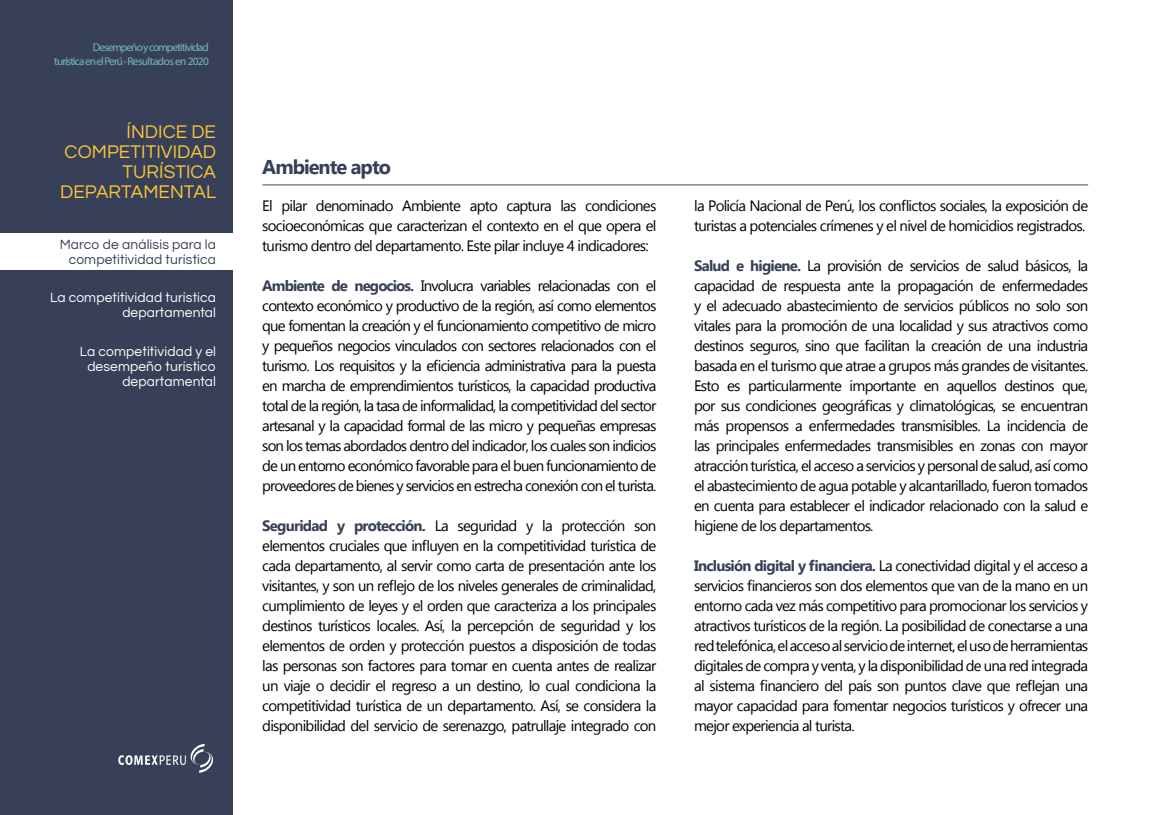
<style>
.page{position:relative;width:1152px;height:815px;background:#fff}
.page>*{position:absolute;margin:0;border:0;box-sizing:border-box;transform-origin:0 0}
.t1{font:700 20px "Gadugi";letter-spacing:-.05em;color:#374058}
.t2{font:18.75px/20px "Questrial";letter-spacing:.005em;color:#ffc938;text-align:right}
.t3{font:15px/20px "Gadugi";letter-spacing:-.05em;color:#000;text-align:justify}
.t4{font:13.75px/15px "Questrial";letter-spacing:.01em;color:#fff;text-align:right}
.t5{font:13.75px/15px "Questrial";letter-spacing:.01em;color:#374058;text-align:right}
.t6{font:11.25px/13.8px "Myriad Pro";letter-spacing:-.08em;color:#75b6bf;text-align:right}
.s1{font-weight:700;color:#374058}
</style>
<div class="page">
<div style="left:0;top:0;width:232px;height:815px;background:#374058"></div>
<svg style="left:118px;top:744px;width:95px;height:29px"></svg>
<div style="left:0;top:234px;width:243px;height:36px;background:#fff"></div>
<hr style="left:262px;top:184px;width:826px;height:2px;background:#706f6f">
<p class="t6" style="left:54px;top:41px;width:156px">Desempeño y competitividad<br>turística en elPerú - Resultados en 2020</p>
<p class="t2" style="left:60px;top:122px;width:157px">ÍNDICE DE<br>COMPETITIVIDAD<br>TURÍSTICA<br>DEPARTAMENTAL</p>
<p class="t5" style="left:60px;top:237px;width:158px">Marco de análisis para la competitividad turística</p>
<p class="t4" style="left:50px;top:291px;width:167px">La competitividad turística departamental</p>
<p class="t4" style="left:80px;top:345px;width:138px">La competitividad y el desempeño turístico departamental</p>
<h1 class="t1" style="left:262px;top:155px;width:130px">Ambiente apto</h1>
<p class="t3" style="left:262px;top:196px;width:395px">El pilar denominado Ambiente apto captura las condiciones socioeconómicas que caracterizan el contexto en el que opera el turismo dentro del departamento. Este pilar incluye 4 indicadores:</p>
<p class="t3" style="left:262px;top:276px;width:395px"><span class="s1">Ambiente de negocios.</span> Involucra variables relacionadas con el contexto económico y productivo de la región, así como elementos que fomentan la creación y el funcionamiento competitivo de micro y pequeños negocios vinculados con sectores relacionados con el turismo. Los requisitos y la eficiencia administrativa para la puesta en marcha de emprendimientos turísticos, la capacidad productiva total de la región, la tasa de informalidad, la competitividad del sector artesanal y la capacidad formal de las micro y pequeñas empresas son los temas abordados dentro del indicador, los cuales son indicios de un entorno económico favorable para el buen funcionamiento de proveedores de bienes y servicios en estrecha conexión con el turista.</p>
<p class="t3" style="left:262px;top:516px;width:395px"><span class="s1">Seguridad y protección.</span> La seguridad y la protección son elementos cruciales que influyen en la competitividad turística de cada departamento, al servir como carta de presentación ante los visitantes, y son un reflejo de los niveles generales de criminalidad, cumplimiento de leyes y el orden que caracteriza a los principales destinos turísticos locales. Así, la percepción de seguridad y los elementos de orden y protección puestos a disposición de todas las personas son factores para tomar en cuenta antes de realizar un viaje o decidir el regreso a un destino, lo cual condiciona la competitividad turística de un departamento. Así, se considera la disponibilidad del servicio de serenazgo, patrullaje integrado con</p>
<p class="t3" style="left:694px;top:196px;width:395px">la Policía Nacional de Perú, los conflictos sociales, la exposición de turistas a potenciales crímenes y el nivel de homicidios registrados.</p>
<p class="t3" style="left:694px;top:256px;width:396px"><span class="s1">Salud e higiene.</span> La provisión de servicios de salud básicos, la capacidad de respuesta ante la propagación de enfermedades y el adecuado abastecimiento de servicios públicos no solo son vitales para la promoción de una localidad y sus atractivos como destinos seguros, sino que facilitan la creación de una industria basada en el turismo que atrae a grupos más grandes de visitantes.<br>Esto es particularmente importante en aquellos destinos que, por sus condiciones geográficas y climatológicas, se encuentran más propensos a enfermedades transmisibles. La incidencia de las principales enfermedades transmisibles en zonas con mayor atracción turística, el acceso a servicios y personal de salud, así como el abastecimiento de agua potable y alcantarillado, fueron tomados en cuenta para establecer el indicador relacionado con la salud e higiene de los departamentos.</p>
<p class="t3" style="left:694px;top:556px;width:395px"><span class="s1">Inclusión digital y financiera.</span> La conectividad digital y el acceso a servicios financieros son dos elementos que van de la mano en un entorno cada vez más competitivo para promocionar los servicios y atractivos turísticos de la región. La posibilidad de conectarse a una red telefónica, el acceso al servicio de internet, el uso de herramientas digitales de compra y venta, y la disponibilidad de una red integrada al sistema financiero del país son puntos clave que reflejan una mayor capacidad para fomentar negocios turísticos y ofrecer una mejor experiencia al turista.</p>
</div>
